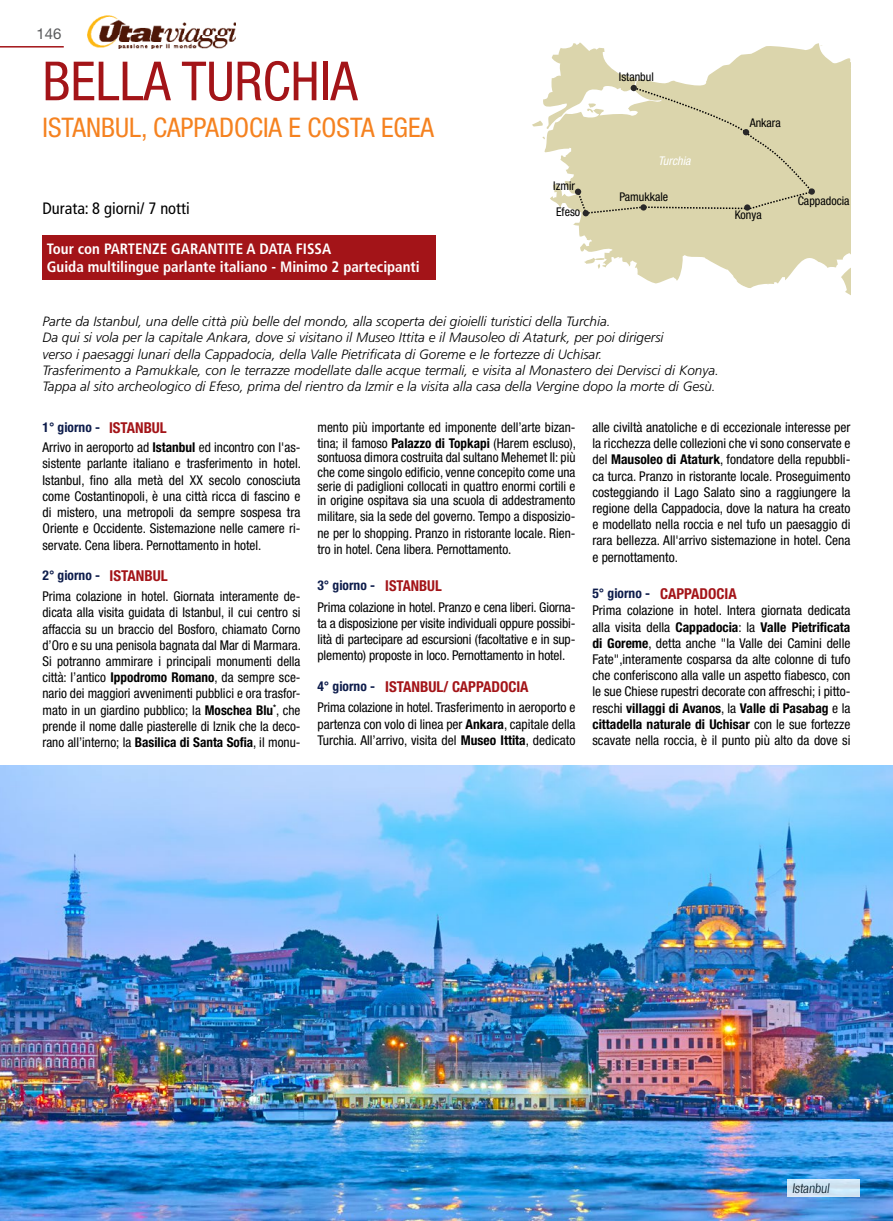
<style>
.page{position:relative;width:893px;height:1221px;background:#fff}
.page>*{position:absolute;margin:0;border:0;box-sizing:border-box;transform-origin:0 0}
.t1{font:condensed 54px "Helvetica Neue LT Std";color:#a31418}
.t2{font:condensed 27px "Helvetica Neue LT Std";color:#f58220}
.t3{font:condensed 16.5px "Frutiger LT Std";color:#000}
.t4{font:700 condensed 15px/18px "Frutiger LT Std";color:#fff}
.t5{font:700 condensed 15px "Helvetica Neue LT Std";color:#a31418}
.t6{font:15px "Helvetica Neue LT Std";color:#58595b}
.t7{font:condensed 13.5px/16.2px "Helvetica Neue LT Std";color:#000;text-align:justify}
.t8{font:italic 300 13.5px/16.2px "Frutiger LT Std";color:#000}
.t9{font:700 condensed 13.5px "Helvetica Neue LT Std";color:#0d1c4b}
.t10{font:300 condensed 13.5px "Helvetica Neue LT Std";color:#000}
.t11{font:condensed 12px "Helvetica Neue LT Std";color:#000}
.t12{font:italic condensed 12px "Helvetica Neue LT Std";color:#fff}
.s1{font-weight:700;color:#0d1c4b}
.s2{font-weight:700;font-size:15px;color:#a31418}
.s3{font-weight:700}
.s4{font-size:15px;color:#a31418}
.s5{font-size:13.5px;color:#0d1c4b}
</style>
<div class="page">
<img style="left:87px;top:15px;width:148px;height:34px">
<hr style="left:0;top:46px;width:64px;height:2px;background:#a31418">
<svg style="left:543px;top:43px;width:307px;height:252px;fill:#dbd5ac"></svg>
<svg style="left:532px;top:120px;width:12px;height:6px"></svg>
<svg style="left:584px;top:258px;width:20px;height:11px"></svg>
<svg style="left:575px;top:85px;width:240px;height:131px;background:#d9d3ad"></svg>
<div style="left:43px;top:234px;width:393px;height:45px;background:#a31418"></div>
<img style="left:0;top:765px;width:893px;height:455px">
<div style="left:788px;top:1179px;width:72px;height:17px;background:linear-gradient(to right,#d0e2f0,#cee6f5)"></div>
<p class="t6" style="left:37px;top:25px;width:27px">146</p>
<h1 class="t1" style="left:43px;top:50px;width:317px">BELLA TURCHIA</h1>
<h2 class="t2" style="left:43px;top:112px;width:393px">ISTANBUL, CAPPADOCIA E COSTA EGEA</h2>
<p class="t3" style="left:43px;top:198px;width:149px">Durata: 8 giorni/ 7 notti</p>
<p class="t4" style="left:47px;top:239px;width:374px">Tour con PARTENZE GARANTITE A DATA FISSA<br>Guida multilingue parlante italiano - Minimo 2 partecipanti</p>
<p class="t11" style="left:553px;top:178px;width:23px">Izmir</p>
<p class="t11" style="left:556px;top:205px;width:26px">Efeso</p>
<p class="t11" style="left:619px;top:69px;width:36px">Istanbul</p>
<p class="t12" style="left:658px;top:153px;width:34px">Turchia</p>
<p class="t11" style="left:619px;top:190px;width:50px">Pamukkale</p>
<p class="t8" style="left:42px;top:313px;width:678px">Parte da Istanbul, una delle città più belle del mondo, alla scoperta dei gioielli turistici della Turchia.<br>Da qui si vola per la capitale Ankara, dove si visitano il Museo Ittita e il Mausoleo di Ataturk, per poi dirigersi<br>verso i paesaggi lunari della Cappadocia, della Valle Pietrificata di Goreme e le fortezze di Uchisar.<br>Trasferimento a Pamukkale, con le terrazze modellate dalle acque termali, e visita al Monastero dei Dervisci di Konya.<br>Tappa al sito archeologico di Efeso, prima del rientro da Izmir e la visita alla casa della Vergine dopo la morte di Gesù.</p>
<p class="t11" style="left:750px;top:116px;width:33px">Ankara</p>
<p class="t11" style="left:735px;top:208px;width:29px">Konya</p>
<p class="t11" style="left:798px;top:194px;width:53px">Cappadocia</p>
<p class="t7" style="left:43px;top:417px;width:259px;line-height:20.4px"><span class="s1">1° giorno -</span> <span class="s2">ISTAnbul<br></span>Arrivo in aeroporto ad <span class="s3">Istanbul</span> ed incontro con l'as-</p>
<p class="t7" style="left:43px;top:455px;width:260px">sistente parlante italiano e trasferimento in hotel.<br>Istanbul, fino alla metà del XX secolo conosciuta come Costantinopoli, è una città ricca di fascino e di mistero, una metropoli da sempre sospesa tra Oriente e Occidente. Sistemazione nelle camere ri&shy;servate. Cena libera. Pernottamento in hotel.</p>
<p class="t9" style="left:43px;top:567px;width:75px">2° giorno - <span class="s4">ista</span></p>
<p class="t5" style="left:136px;top:567px;width:33px">nbul</p>
<p class="t7" style="left:43px;top:588px;width:260px">Prima colazione in hotel. Giornata interamente de&shy;dicata alla visita guidata di Istanbul, il cui centro si affaccia su un braccio del Bosforo, chiamato Corno d’Oro e su una penisola bagnata dal Mar di Marmara.<br>Si potranno ammirare i principali monumenti della città: l’antico <span class="s3">Ippodromo Romano</span>, da sempre sce&shy;nario dei maggiori avvenimenti pubblici e ora trasfor&shy;mato in un giardino pubblico; la <span class="s3">Moschea Blu</span><sup>*</sup>, che prende il nome dalle piasterelle di Iznik che la deco&shy;rano all’interno; la <span class="s3">Basilica di Santa Sofia</span>, il monu-</p>
<p class="t7" style="left:317px;top:419px;width:260px">mento più importante ed imponente dell’arte bizan&shy;tina; il famoso <span class="s3">Palazzo di Topkapi</span> (Harem escluso),</p>
<p class="t7" style="left:317px;top:450px;width:259px;line-height:14.2px">sontuosa dimora costruita dal sultano Mehemet II: più che come singolo edificio, venne concepito come una serie di padiglioni collocati in quattro enormi cortili e in origine ospitava sia una scuola di addestramento</p>
<p class="t7" style="left:317px;top:508px;width:259px">militare, sia la sede del governo. Tempo a disposizio&shy;ne per lo shopping. Pranzo in ristorante locale. Rien&shy;tro in hotel. Cena libera. Pernottamento.</p>
<p class="t7" style="left:317px;top:574px;width:259px;line-height:21.5px"><span class="s1">3° giorno -</span> <span class="s2">ISTANBUL<br></span>Prima colazione in hotel. Pranzo e cena liberi. Giorna-</p>
<p class="t7" style="left:317px;top:615px;width:259px">ta a disposizione per visite individuali oppure possibi&shy;lità di partecipare ad escursioni (facoltative e in sup&shy;plemento) proposte in loco. Pernottamento in hotel.</p>
<p class="t9" style="left:317px;top:678px;width:103px">4° giorno - <span class="s4">ISTANBUL</span></p>
<p class="t5" style="left:444px;top:677px;width:87px">/ CAPPADOCIA</p>
<p class="t7" style="left:317px;top:699px;width:259px">Prima colazione in hotel. Trasferimento in aeroporto e partenza con volo di linea per <span class="s3">Ankara</span>, capitale della Turchia. All’arrivo, visita del <span class="s3">Museo Ittita</span>, dedicato</p>
<p class="t7" style="left:592px;top:419px;width:259px">alle civiltà anatoliche e di eccezionale interesse per la ricchezza delle collezioni che vi sono conservate e del <span class="s3">Mausoleo di Ataturk</span>, fondatore della repubbli&shy;ca turca. Pranzo in ristorante locale. Proseguimento costeggiando il Lago Salato sino a raggiungere la regione della Cappadocia, dove la natura ha creato e modellato nella roccia e nel tufo un paesaggio di rara bellezza. All'arrivo sistemazione in hotel. Cena e pernottamento.</p>
<p class="t5" style="left:592px;top:584px;width:146px"><span class="s5">5° giorno -</span> CAPPADOCIA</p>
<p class="t7" style="left:592px;top:602px;width:260px">Prima colazione in hotel. Intera giornata dedicata alla visita della <span class="s3">Cappadocia</span>: la <span class="s3">Valle Pietrificata di Goreme</span>, detta anche "la Valle dei Camini delle Fate",interamente cosparsa da alte colonne di tufo che conferiscono alla valle un aspetto fiabesco, con le sue Chiese rupestri decorate con affreschi; i pitto&shy;reschi <span class="s3">villaggi di Avanos</span>, la <span class="s3">Valle di Pasabag</span> e la <span class="s3">cittadella naturale di Uchisar</span> con le sue fortezze scavate nella roccia, è il punto più alto da dove si</p>
<p class="t10" style="left:792px;top:1180px;width:41px">Istanbul</p>
</div>
